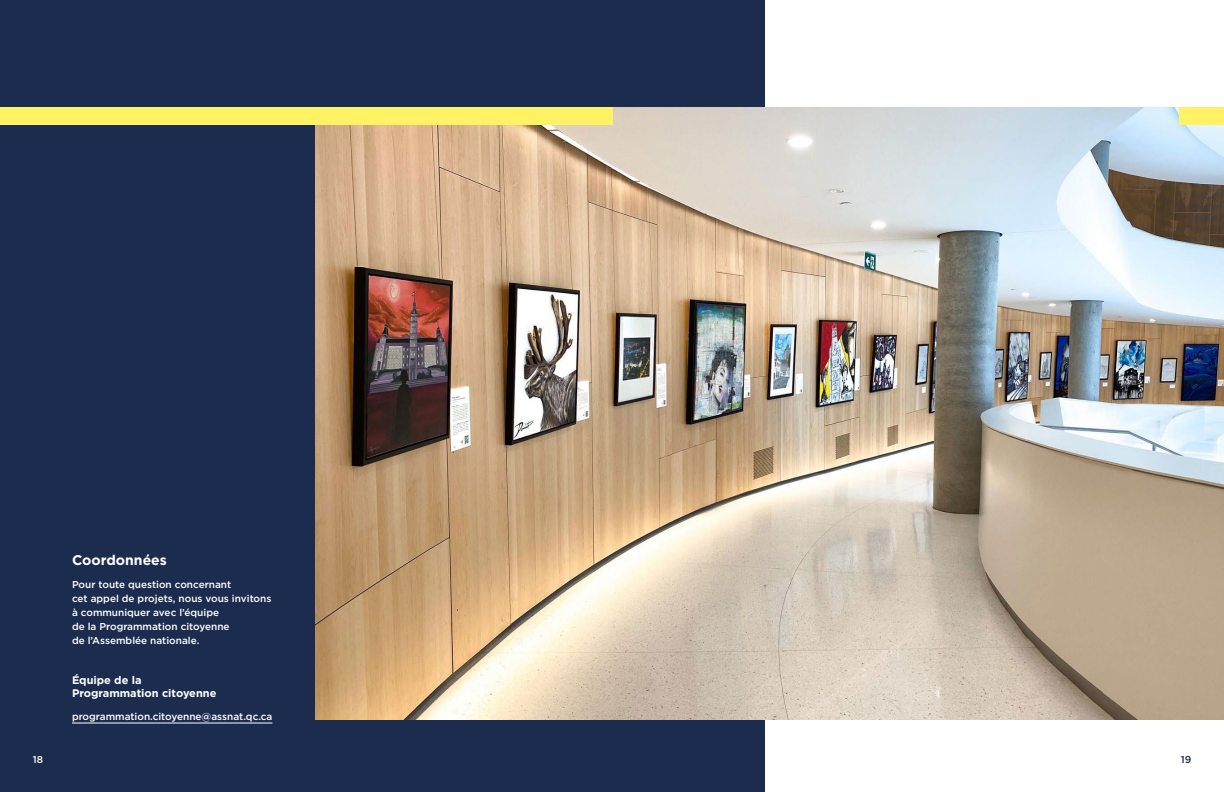
<style>
.page{position:relative;width:1224px;height:792px;background:#fff}
.page>*{position:absolute;margin:0;border:0;box-sizing:border-box;transform-origin:0 0}
.t1{font:700 14px "Gotham";color:#fff}
.t2{font:700 11px/13.2px "Gotham";color:#fff}
.t3{font:500 10px/14px "Gotham";color:#fff}
.t4{font:500 10px "Gotham";color:#1c2c4f}
</style>
<div class="page">
<div style="left:0;top:0;width:765px;height:792px;background:#1c2c4f"></div>
<img style="left:315px;top:108px;width:909px;height:612px">
<div style="left:0;top:108px;width:612px;height:18px;background:#fff265"></div>
<div style="left:1179px;top:108px;width:45px;height:18px;background:#fff265"></div>
<hr style="left:72px;top:722px;width:200px;height:2px;background:#fff">
<h1 class="t1" style="left:72px;top:550px;width:96px">Coordonnées</h1>
<p class="t3" style="left:72px;top:577px;width:201px">Pour toute question concernant<br>cet appel de projets, nous vous invitons à communiquer avec l’équipe<br>de la Programmation citoyenne<br>de l’Assemblée nationale.</p>
<p class="t2" style="left:72px;top:673px;width:146px">Équipe de la<br>Programmation citoyenne</p>
<p class="t3" style="left:72px;top:709px;width:202px">programmation.citoyenne@assnat.qc.ca</p>
<p class="t3" style="left:33px;top:752px;width:12px">18</p>
<p class="t4" style="left:1181px;top:753px;width:12px">19</p>
</div>
